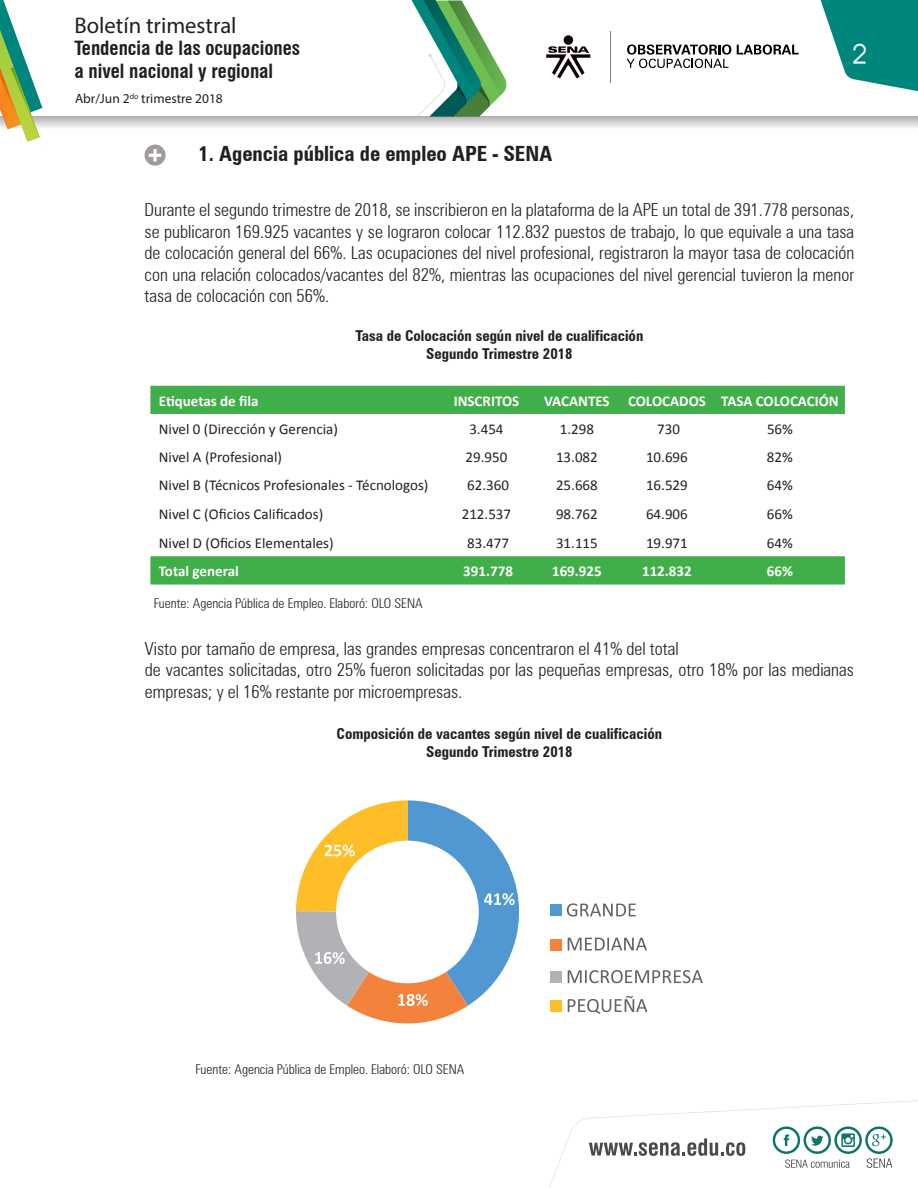
<style>
.page{position:relative;width:918px;height:1188px;background:#fff}
.page>*{position:absolute;margin:0;border:0;box-sizing:border-box;transform-origin:0 0}
.t1{font:25.5px "Abeatby Kai";color:#fff}
.t2{font:22.65px "Myriad Pro";color:#231f20}
.t3{font:700 condensed 21px "Zurich BT";color:#231f20}
.t4{font:700 condensed 19.05px/22.6px "Swiss 721 BT";color:#231f20}
.t5{font:300 condensed 18px/21.6px "Zurich BT";color:#231f20;text-align:justify}
.t6{font:15px "Calibri";color:#231f20}
.t7{font:700 condensed 15px/18px "Zurich BT";color:#231f20;text-align:center}
.t8{font:700 15px "Calibri";color:#fff}
.t9{font:300 condensed 13.5px "Zurich BT";color:#231f20}
.t10{font:13.5px "Myriad Pro";color:#231f20}
</style>
<div class="page">
<div style="left:564px;top:35px;width:9px;height:10px;background:#0f0204;border-radius:50%"></div>
<svg style="left:546px;top:46px;width:44px;height:32px"></svg>
<hr style="left:610px;top:31px;width:1px;height:52px;background:#7b7e7f">
<svg style="left:737px;top:45px;width:62px;height:10px"></svg>
<svg style="left:627px;top:44px;width:104px;height:24px"></svg>
<svg style="left:411px;top:0;width:96px;height:116px"></svg>
<svg style="left:43px;top:117px;width:875px;height:11px;background:#d5d5d5"></svg>
<svg style="left:0;top:0;width:43px;height:142px"></svg>
<svg style="left:820px;top:0;width:98px;height:92px"></svg>
<svg style="left:549px;top:1100px;width:369px;height:88px"></svg>
<div style="left:145px;top:145px;width:21px;height:21px;background:#9f9a9d;border-radius:50%"></div>
<svg style="left:149px;top:149px;width:12px;height:13px"></svg>
<div style="left:150px;top:386px;width:695px;height:28px;background:#40ae49"></div>
<svg style="left:150px;top:556px;width:695px;height:29px;background:#45b04e"></svg>
<svg style="left:296px;top:800px;width:223px;height:224px"></svg>
<div style="left:550px;top:905px;width:11px;height:11px;background:#5198d2"></div>
<svg style="left:567px;top:903px;width:69px;height:14px"></svg>
<div style="left:550px;top:939px;width:11px;height:11px;background:#f2823c"></div>
<svg style="left:568px;top:938px;width:79px;height:13px"></svg>
<div style="left:550px;top:972px;width:11px;height:11px;background:#b1b2b6"></div>
<svg style="left:568px;top:970px;width:135px;height:13px"></svg>
<div style="left:550px;top:1000px;width:11px;height:12px;background:#fdbe28"></div>
<svg style="left:568px;top:996px;width:79px;height:18px"></svg>
<div style="left:336px;top:841px;width:143px;height:142px;background:#fff;border-radius:50%"></div>
<p class="t2" style="left:74px;top:11px;width:164px">Boletín trimestral</p>
<p class="t4" style="left:74px;top:37px;width:227px">Tendencia de las ocupaciones a nivel nacional y regional</p>
<h1 class="t1" style="left:854px;top:44px;width:16px">2</h1>
<p class="t10" style="left:75px;top:91px;width:149px">Abr/Jun 2<sup>do</sup> trimestre 2018</p>
<p class="t3" style="left:199px;top:140px;width:355px">1. Agencia pública de empleo APE - SENA</p>
<p class="t5" style="left:145px;top:199px;width:711px">Durante el segundo trimestre de 2018, se inscribieron en la plataforma de la APE un total de 391.778 personas, se publicaron 169.925 vacantes y se lograron colocar 112.832 puestos de trabajo, lo que equivale a una tasa de colocación general del 66%. Las ocupaciones del nivel profesional, registraron la mayor tasa de colocación con una relación colocados/vacantes del 82%, mientras las ocupaciones del nivel gerencial tuvieron la menor tasa de colocación con 56%.</p>
<p class="t7" style="left:355px;top:327px;width:290px">Tasa de Colocación según nivel de cualificación<br>Segundo Trimestre 2018</p>
<p class="t8" style="left:159px;top:391px;width:101px">Etiquetas de fila</p>
<p class="t8" style="left:454px;top:391px;width:67px">INSCRITOS</p>
<p class="t8" style="left:544px;top:391px;width:296px">VACANTES COLOCADOS TASA COLOCACIÓN</p>
<p class="t6" style="left:159px;top:419px;width:181px">Nivel 0 (Dirección y Gerencia)</p>
<p class="t6" style="left:469px;top:419px;width:36px">3.454</p>
<p class="t6" style="left:560px;top:419px;width:36px">1.298</p>
<p class="t6" style="left:657px;top:419px;width:24px">730</p>
<p class="t6" style="left:767px;top:419px;width:27px">56%</p>
<p class="t6" style="left:159px;top:448px;width:125px">Nivel A (Profesional)</p>
<p class="t6" style="left:466px;top:448px;width:43px">29.950</p>
<p class="t6" style="left:556px;top:448px;width:43px">13.082</p>
<p class="t6" style="left:646px;top:448px;width:43px">10.696</p>
<p class="t6" style="left:767px;top:448px;width:27px">82%</p>
<p class="t6" style="left:159px;top:476px;width:271px">Nivel B (Técnicos Profesionales - Técnologos)</p>
<p class="t6" style="left:467px;top:476px;width:43px">62.360</p>
<p class="t6" style="left:556px;top:476px;width:43px">25.668</p>
<p class="t6" style="left:646px;top:476px;width:43px">16.529</p>
<p class="t6" style="left:767px;top:476px;width:27px">64%</p>
<p class="t6" style="left:159px;top:505px;width:166px">Nivel C (Oficios Calificados)</p>
<p class="t6" style="left:462px;top:505px;width:51px">212.537</p>
<p class="t6" style="left:556px;top:505px;width:43px">98.762</p>
<p class="t6" style="left:646px;top:505px;width:43px">64.906</p>
<p class="t6" style="left:767px;top:505px;width:27px">66%</p>
<p class="t6" style="left:159px;top:533px;width:176px">Nivel D (Oficios Elementales)</p>
<p class="t6" style="left:467px;top:533px;width:43px">83.477</p>
<p class="t6" style="left:556px;top:533px;width:43px">31.115</p>
<p class="t6" style="left:646px;top:533px;width:43px">19.971</p>
<p class="t6" style="left:767px;top:533px;width:27px">64%</p>
<p class="t8" style="left:159px;top:561px;width:81px">Total general</p>
<p class="t8" style="left:463px;top:561px;width:51px">391.778</p>
<p class="t8" style="left:552px;top:561px;width:51px">169.925</p>
<p class="t8" style="left:642px;top:561px;width:51px">112.832</p>
<p class="t8" style="left:767px;top:561px;width:28px">66%</p>
<p class="t9" style="left:154px;top:595px;width:270px">Fuente: Agencia Pública de Empleo. Elaboró: OLO SENA</p>
<p class="t5" style="left:145px;top:637px;width:711px;text-align:left">Visto por tamaño de empresa, las grandes empresas concentraron el 41% del total<br>de vacantes solicitadas, otro 25% fueron solicitadas por las pequeñas empresas, otro 18% por las medianas empresas; y el 16% restante por microempresas.</p>
<p class="t7" style="left:337px;top:725px;width:327px">Composición de vacantes según nivel de cualificación<br>Segundo Trimestre 2018</p>
<p class="t9" style="left:196px;top:1061px;width:270px">Fuente: Agencia Pública de Empleo. Elaboró: OLO SENA</p>
</div>
